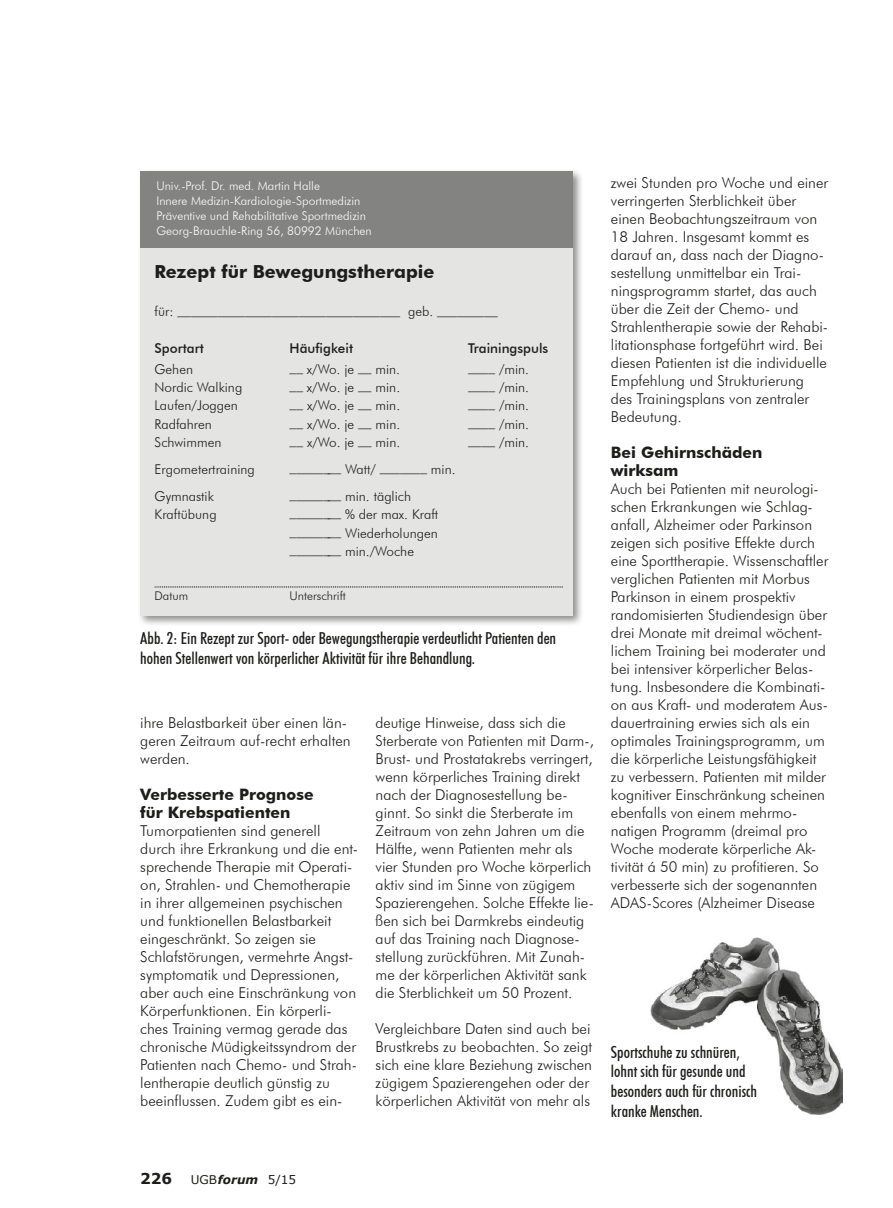
<style>
.page{position:relative;width:893px;height:1208px;background:#fff}
.page>*{position:absolute;margin:0;border:0;box-sizing:border-box;transform-origin:0 0}
.t1{font:700 18px "Futura BT";color:#1d1d1b}
.t2{font:500 condensed 16.5px/19.8px "Futura BT";color:#1d1d1b}
.t3{font:700 15.75px/18px "Futura BT";color:#1d1d1b}
.t4{font:300 15px/18px "Futura BT";color:#1d1d1b}
.t5{font:300 13.5px/18.3px "Futura BT";color:#1d1d1b;text-align:justify}
.t6{font:500 13.5px "Futura BT";color:#1d1d1b}
.t7{font:300 12px/15px "Futura BT";color:#fff}
.t8{font:300 12px "Futura BT";color:#1d1d1b}
.t9{font:12px "Verdana";color:#1d1d1b}
.s1{font-weight:700;font-size:15px}
.s2{font-weight:700;font-style:italic}
</style>
<div class="page">
<div style="left:137px;top:168px;width:447px;height:459px;background:#1d1d1b;opacity:.5"></div>
<div style="left:140px;top:171px;width:433px;height:444px;background:#e4e4e3"></div>
<div style="left:140px;top:171px;width:433px;height:76px;background:#838382"></div>
<svg style="left:155px;top:587px;width:408px;height:1px"></svg>
<img style="left:651px;top:937px;width:192px;height:177px">
<p class="t7" style="left:156px;top:178px;width:217px">Univ.-Prof. Dr. med. Martin Halle<br>Innere Medizin-Kardiologie-Sportmedizin Präventive und Rehabilitative Sportmedizin Georg-Brauchle-Ring 56, 80992 München</p>
<p class="t1" style="left:155px;top:261px;width:281px">Rezept für Bewegungstherapie</p>
<p class="t5" style="left:155px;top:300px;width:345px">für: _________________________________ geb. _________</p>
<p class="t6" style="left:155px;top:340px;width:51px">Sportart</p>
<p class="t6" style="left:290px;top:340px;width:65px">Häufigkeit</p>
<p class="t6" style="left:468px;top:340px;width:82px">Trainingspuls</p>
<p class="t5" style="left:155px;top:359px;width:40px">Gehen</p>
<p class="t5" style="left:290px;top:359px;width:112px">__ x/Wo. je __ min.</p>
<p class="t5" style="left:468px;top:359px;width:63px">____ /min.</p>
<p class="t5" style="left:155px;top:378px;width:89px">Nordic Walking</p>
<p class="t5" style="left:290px;top:378px;width:112px">__ x/Wo. je __ min.</p>
<p class="t5" style="left:468px;top:378px;width:63px">____ /min.</p>
<p class="t5" style="left:155px;top:396px;width:85px">Laufen/Joggen</p>
<p class="t5" style="left:290px;top:396px;width:112px">__ x/Wo. je __ min.</p>
<p class="t5" style="left:468px;top:396px;width:63px">____ /min.</p>
<p class="t5" style="left:155px;top:414px;width:59px">Radfahren</p>
<p class="t5" style="left:290px;top:414px;width:112px">__ x/Wo. je __ min.</p>
<p class="t5" style="left:468px;top:414px;width:63px">____ /min.</p>
<p class="t5" style="left:155px;top:433px;width:68px">Schwimmen</p>
<p class="t5" style="left:290px;top:433px;width:112px">__ x/Wo. je __ min.</p>
<p class="t5" style="left:468px;top:433px;width:63px">____ /min.</p>
<p class="t5" style="left:155px;top:460px;width:102px">Ergometertraining</p>
<p class="t5" style="left:290px;top:457px;width:167px">________ Watt/ _______ min.</p>
<p class="t5" style="left:155px;top:487px;width:61px">Gymnastik</p>
<p class="t5" style="left:290px;top:487px;width:123px">________ min. täglich</p>
<p class="t5" style="left:155px;top:505px;width:64px">Kraftübung</p>
<p class="t5" style="left:290px;top:505px;width:150px">________ % der max. Kraft ________ Wiederholungen ________ min./Woche</p>
<p class="t8" style="left:155px;top:588px;width:35px">Datum</p>
<p class="t8" style="left:290px;top:588px;width:58px">Unterschrift</p>
<p class="t2" style="left:140px;top:628px;width:417px">Abb. 2: Ein Rezept zur Sport- oder Bewegungstherapie verdeutlicht Patienten den hohen Stellenwert von körperlicher Aktivität für ihre Behandlung.</p>
<p class="t4" style="left:140px;top:713px;width:212px">ihre Belastbarkeit über einen län&shy;geren Zeitraum auf-recht erhalten werden.</p>
<p class="t3" style="left:140px;top:785px;width:175px">Verbesserte Prognose für Krebspatienten</p>
<p class="t4" style="left:140px;top:821px;width:219px">Tumorpatienten sind generell durch ihre Erkrankung und die ent&shy;sprechende Therapie mit Operati&shy;on, Strahlen- und Chemotherapie in ihrer allgemeinen psychischen und funktionellen Belastbarkeit eingeschränkt. So zeigen sie Schlafstörungen, vermehrte Angst&shy;symptomatik und Depressionen, aber auch eine Einschränkung von Körperfunktionen. Ein körperli&shy;ches Training vermag gerade das chronische Müdigkeitssyndrom der Patienten nach Chemo- und Strah&shy;lentherapie deutlich günstig zu beeinflussen. Zudem gibt es ein-</p>
<p class="t4" style="left:376px;top:713px;width:220px">deutige Hinweise, dass sich die Sterberate von Patienten mit Darm-, Brust- und Prostatakrebs verringert, wenn körperliches Training direkt nach der Diagnosestellung be&shy;ginnt. So sinkt die Sterberate im Zeitraum von zehn Jahren um die Hälfte, wenn Patienten mehr als vier Stunden pro Woche körperlich aktiv sind im Sinne von zügigem Spazierengehen. Solche Effekte lie&shy;ßen sich bei Darmkrebs eindeutig auf das Training nach Diagnose&shy;stellung zurückführen. Mit Zunah&shy;me der körperlichen Aktivität sank die Sterblichkeit um 50 Prozent.</p>
<p class="t4" style="left:376px;top:1019px;width:218px">Vergleichbare Daten sind auch bei Brustkrebs zu beobachten. So zeigt sich eine klare Beziehung zwischen zügigem Spazierengehen oder der körperlichen Aktivität von mehr als</p>
<p class="t4" style="left:611px;top:173px;width:219px">zwei Stunden pro Woche und einer verringerten Sterblichkeit über einen Beobachtungszeitraum von<br>18 Jahren. Insgesamt kommt es darauf an, dass nach der Diagno&shy;sestellung unmittelbar ein Trai&shy;ningsprogramm startet, das auch über die Zeit der Chemo- und<br>Strahlentherapie sowie der Rehabi&shy;litationsphase fortgeführt wird. Bei diesen Patienten ist die individuelle<br>Empfehlung und Strukturierung des Trainingsplans von zentraler<br>Bedeutung.</p>
<p class="t3" style="left:611px;top:443px;width:153px">Bei Gehirnschäden wirksam</p>
<p class="t4" style="left:611px;top:479px;width:219px">Auch bei Patienten mit neurologi&shy;schen Erkrankungen wie Schlag&shy;anfall, Alzheimer oder Parkinson zeigen sich positive Effekte durch eine Sporttherapie. Wissenschaftler verglichen Patienten mit Morbus Parkinson in einem prospektiv randomisierten Studiendesign über drei Monate mit dreimal wöchent&shy;lichem Training bei moderater und bei intensiver körperlicher Belas&shy;tung. Insbesondere die Kombinati&shy;on aus Kraft- und moderatem Aus&shy;dauertraining erwies sich als ein optimales Trainingsprogramm, um die körperliche Leistungsfähigkeit zu verbessern. Patienten mit milder kognitiver Einschränkung scheinen ebenfalls von einem mehrmo&shy;natigen Programm (dreimal pro Woche moderate körperliche Ak&shy;tivität á 50 min) zu profitieren. So verbesserte sich der sogenannten ADAS-Scores (Alzheimer Disease</p>
<p class="t2" style="left:611px;top:1041px;width:148px">Sportschuhe zu schnüren, lohnt sich für gesunde und besonders auch für chronisch kranke Menschen.</p>
<p class="t9" style="left:140px;top:1171px;width:157px"><span class="s1">226</span> UGB<span class="s2">forum</span> 5/15</p>
</div>
